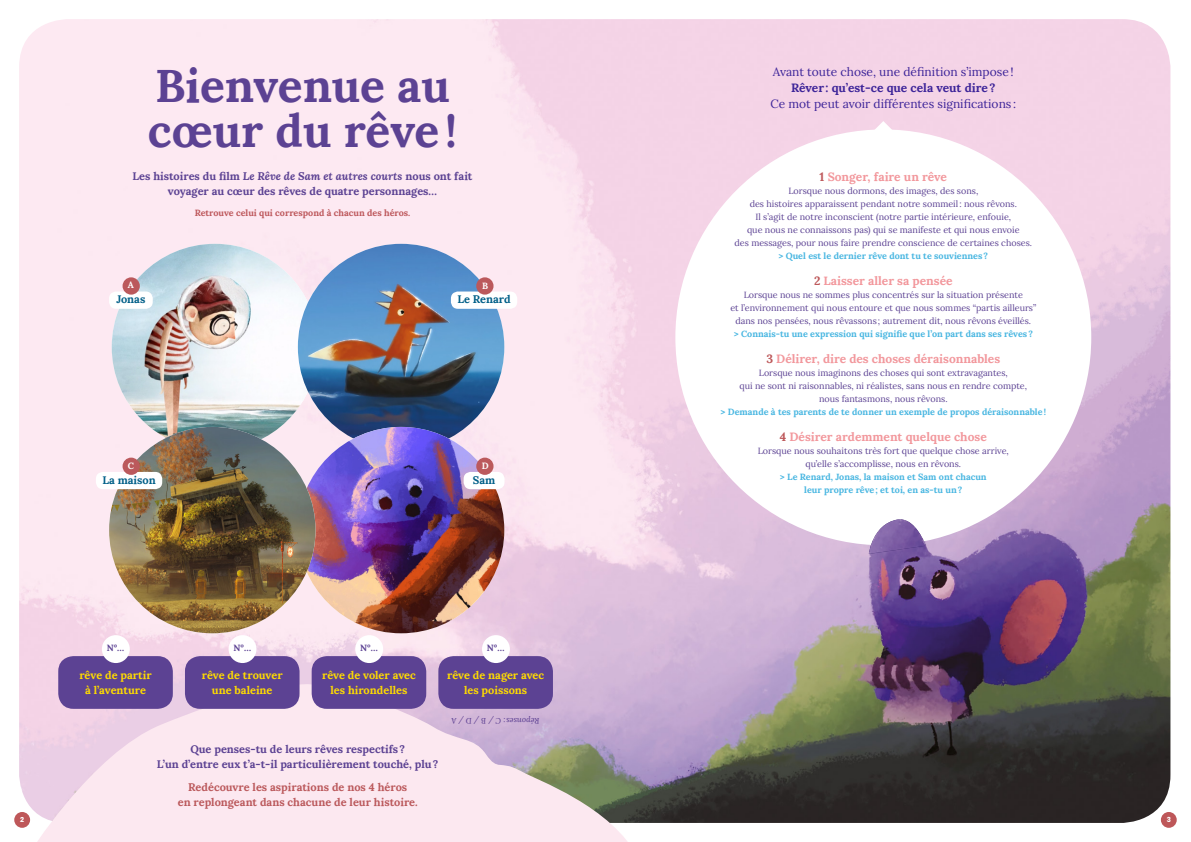
<style>
.page{position:relative;width:1191px;height:842px;background:#fff}
.page>*{position:absolute;margin:0;border:0;box-sizing:border-box;transform-origin:0 0}
.t1{font:700 46.1px/44.4px "Lora";color:#5c4293}
.t2{font:700 12px "Lora";color:#f2979c}
.t3{font:12px "Lora";color:#3d2499}
.t4{font:700 12px "Lora";color:#3d2499}
.t5{font:700 11px/15px "Lora";color:#5c4293;text-align:center}
.t6{font:700 11px/15px "Lora";color:#ffdb00;text-align:center}
.t7{font:700 11px/15px "Lora";color:#bb595c;text-align:center}
.t8{font:700 11px "Lora";color:#005f88}
.t9{font:700 9.1px "Lora";color:#5c4293}
.t10{font:700 9.1px "Lora";color:#fff}
.t11{font:9px/13px "Lora";color:#5c4293;text-align:center}
.t12{font:700 9px/13px "Lora";color:#48b6e1;text-align:center}
.t13{font:700 9px "Lora";color:#bd575b}
.t14{font:italic 8px "Lora";color:#56398e}
.t15{font:700 7px "Poppins";color:#fff}
.s1{font-style:italic}
.s2{color:#bd585a}
</style>
<div class="page">
<img style="left:19px;top:19px;width:1151px;height:804px">
<div style="left:14px;top:812px;width:16px;height:16px;background:#be5759;border-radius:50%"></div>
<div style="left:1160px;top:812px;width:16px;height:16px;background:#be5759;border-radius:50%"></div>
<div style="left:675px;top:129px;width:416px;height:416px;background:#fff;border-radius:50%"></div>
<img style="left:869px;top:519px;width:57px;height:35px">
<svg style="left:874px;top:121px;width:18px;height:9px"></svg>
<svg style="left:27px;top:683px;width:612px;height:159px;background:#ead6e1"></svg>
<img style="left:112px;top:244px;width:206px;height:206px;border-radius:103px">
<img style="left:298px;top:244px;width:206px;height:206px;border-radius:103px">
<img style="left:298px;top:427px;width:206px;height:206px;border-radius:103px">
<img style="left:109px;top:427px;width:206px;height:206px;border-radius:103px">
<div style="left:438px;top:656px;width:115px;height:53px;background:#5c4293;border-radius:15px"></div>
<div style="left:312px;top:656px;width:114px;height:53px;background:#5c4293;border-radius:15px"></div>
<div style="left:185px;top:656px;width:114px;height:53px;background:#5c4293;border-radius:15px"></div>
<div style="left:58px;top:656px;width:115px;height:53px;background:#5c4293;border-radius:15px"></div>
<div style="left:109px;top:291px;width:44px;height:18px;background:#fff;border-radius:7px"></div>
<div style="left:451px;top:291px;width:66px;height:18px;background:#fff;border-radius:7px"></div>
<div style="left:463px;top:472px;width:41px;height:17px;background:#fff;border-radius:7px"></div>
<div style="left:96px;top:472px;width:66px;height:17px;background:#fff;border-radius:7px"></div>
<div style="left:123px;top:277px;width:17px;height:18px;background:#bb595c;border-radius:50%"></div>
<div style="left:123px;top:458px;width:17px;height:17px;background:#bb595c;border-radius:50%"></div>
<div style="left:476px;top:277px;width:17px;height:18px;background:#bb595c;border-radius:50%"></div>
<div style="left:476px;top:458px;width:17px;height:17px;background:#bb595c;border-radius:50%"></div>
<div style="left:102px;top:635px;width:28px;height:28px;background:#fff;border-radius:50%"></div>
<div style="left:228px;top:635px;width:28px;height:28px;background:#fff;border-radius:50%"></div>
<div style="left:355px;top:635px;width:28px;height:28px;background:#fff;border-radius:50%"></div>
<div style="left:482px;top:635px;width:28px;height:28px;background:#fff;border-radius:50%"></div>
<h1 class="t1" style="left:148px;top:59px;width:311px">Bienvenue au cœur du rêve!</h1>
<p class="t5" style="left:133px;top:167px;width:341px">Les histoires du film <span class="s1">Le Rêve de Sam et autres courts</span> nous ont fait voyager au cœur des rêves de quatre personnages…</p>
<p class="t13" style="left:195px;top:205px;width:217px">Retrouve celui qui correspond à chacun des héros.</p>
<p class="t10" style="left:128px;top:277px;width:8px">A</p>
<p class="t10" style="left:482px;top:278px;width:8px">B</p>
<p class="t8" style="left:116px;top:290px;width:30px">Jonas</p>
<p class="t8" style="left:457px;top:290px;width:55px">Le Renard</p>
<p class="t10" style="left:128px;top:458px;width:8px">C</p>
<p class="t10" style="left:482px;top:458px;width:8px">D</p>
<p class="t8" style="left:102px;top:470px;width:55px">La maison</p>
<p class="t8" style="left:473px;top:470px;width:24px">Sam</p>
<p class="t9" style="left:107px;top:640px;width:19px">N°…</p>
<p class="t9" style="left:233px;top:640px;width:19px">N°…</p>
<p class="t9" style="left:360px;top:640px;width:19px">N°…</p>
<p class="t9" style="left:487px;top:640px;width:19px">N°…</p>
<p class="t6" style="left:79px;top:666px;width:74px">rêve de partir à l’aventure</p>
<p class="t6" style="left:202px;top:666px;width:82px">rêve de trouver une baleine</p>
<p class="t6" style="left:322px;top:666px;width:95px">rêve de voler avec les hirondelles</p>
<p class="t6" style="left:447px;top:666px;width:99px">rêve de nager avec les poissons</p>
<p class="t14" style="left:539px;top:726px;width:89px;rotate:-180deg">Réponses: C / B / D / A</p>
<p class="t5" style="left:157px;top:741px;width:283px">Que penses-tu de leurs rêves respectifs?<br>L’un d’entre eux t’a-t-il particulièrement touché, plu?</p>
<p class="t7" style="left:178px;top:779px;width:241px">Redécouvre les aspirations de nos 4 héros<br>en replongeant dans chacune de leur histoire.</p>
<h2 class="t3" style="left:773px;top:62px;width:242px">Avant toute chose, une définition s’impose!</h2>
<h2 class="t4" style="left:791px;top:77px;width:206px">Rêver : qu’est-ce que cela veut dire?</h2>
<h2 class="t3" style="left:770px;top:94px;width:247px">Ce mot peut avoir différentes significations :</h2>
<h2 class="t2" style="left:819px;top:167px;width:129px"><span class="s2">1</span> Songer, faire un rêve</h2>
<p class="t11" style="left:734px;top:184px;width:299px">Lorsque nous dormons, des images, des sons,<br>des histoires apparaissent pendant notre sommeil: nous rêvons.<br>Il s’agit de notre inconscient (notre partie intérieure, enfouie,<br>que nous ne connaissons pas) qui se manifeste et qui nous envoie<br>des messages, pour nous faire prendre conscience de certaines choses.</p>
<p class="t12" style="left:778px;top:248px;width:211px">&gt; Quel est le dernier rêve dont tu te souviennes?</p>
<h2 class="t2" style="left:814px;top:271px;width:140px"><span class="s2">2</span> Laisser aller sa pensée</h2>
<p class="t11" style="left:730px;top:288px;width:307px">Lorsque nous ne sommes plus concentrés sur la situation présente<br>et l’environnement qui nous entoure et que nous sommes “partis ailleurs” dans nos pensées, nous rêvassons ; autrement dit, nous rêvons éveillés.</p>
<p class="t12" style="left:733px;top:326px;width:301px">&gt; Connais-tu une expression qui signifie que l’on part dans ses rêves?</p>
<h2 class="t2" style="left:766px;top:349px;width:235px"><span class="s2">3</span> Délirer, dire des choses déraisonnables</h2>
<p class="t11" style="left:739px;top:366px;width:289px">Lorsque nous imaginons des choses qui sont extravagantes,<br>qui ne sont ni raisonnables, ni réalistes, sans nous en rendre compte, nous fantasmons, nous rêvons.</p>
<p class="t12" style="left:720px;top:404px;width:327px">&gt; Demande à tes parents de te donner un exemple de propos déraisonnable!</p>
<h2 class="t2" style="left:780px;top:427px;width:208px"><span class="s2">4</span> Désirer ardemment quelque chose</h2>
<p class="t11" style="left:758px;top:444px;width:252px">Lorsque nous souhaitons très fort que quelque chose arrive, qu’elle s’accomplisse, nous en rêvons.</p>
<p class="t12" style="left:780px;top:469px;width:208px">&gt; Le Renard, Jonas, la maison et Sam ont chacun leur propre rêve; et toi, en as-tu un?</p>
<p class="t15" style="left:20px;top:815px;width:5px">2</p>
<p class="t15" style="left:1166px;top:815px;width:6px">3</p>
</div>
